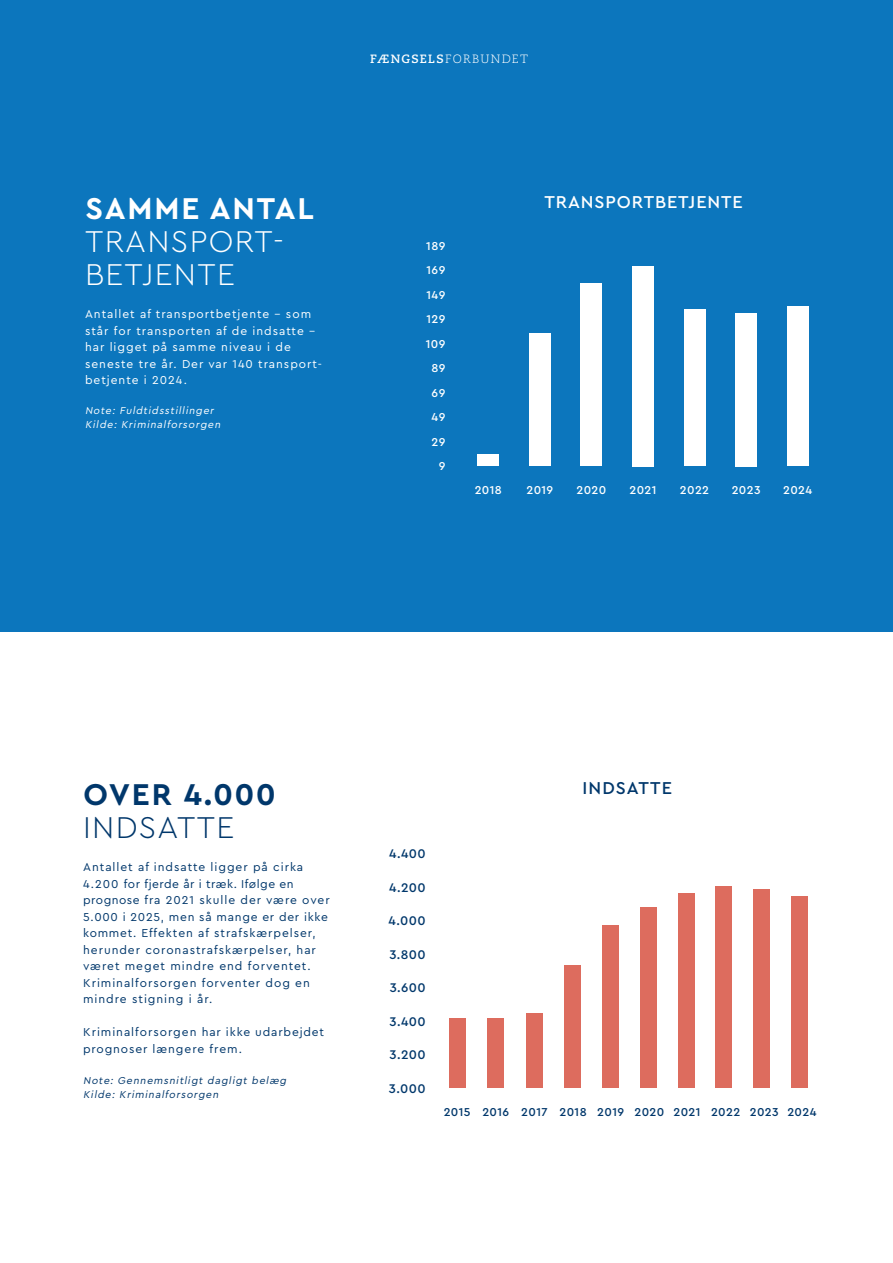
<style>
.page{position:relative;width:893px;height:1263px;background:#fff}
.page>*{position:absolute;margin:0;border:0;box-sizing:border-box;transform-origin:0 0}
.Overskrift_venstrestillet{font:300 31.5px "Cera Pro";letter-spacing:.04em;color:#fff}
.Overskrift_venstrestillet-2{font:700 31.5px "Cera PRO";letter-spacing:.06em;color:#fff}
.Overskrift_venstrestillet-3{font:700 31.5px "Cera PRO";letter-spacing:.04em;color:#00376b}
.Overskrift_venstrestillet-4{font:300 31.5px "Cera Pro";letter-spacing:.04em;color:#00376b}
.Brødteks{font:500 18px "Cera PRO";letter-spacing:.05em;color:#fff}
.Overskrift_venstrestillet-5{font:500 18px "Cera PRO";letter-spacing:.06em;color:#00376b}
.Billedetekst___note{font:500 13.2px "Cera PRO";letter-spacing:.03em;color:#00376b}
.Brødteks-2{font:12px/16.5px "Cera PRO";letter-spacing:.08em;color:#00376b}
.Brødteks-3{font:12px "Cera PRO";letter-spacing:.08em;color:#fff}
.Billedetekst___note-2{font:500 12px "Cera PRO";letter-spacing:.03em;color:#fff}
.Billedetekst___note-3{font:500 12px "Cera PRO";letter-spacing:.03em;color:#00376b}
.t1{font:300 12px "Caecilia LT Pro 45";letter-spacing:.1em;color:#fff}
.Billedetekst___note-4{font:italic 10.5px "Cera PRO";color:#00376b}
.Billedetekst___note-5{font:italic 10.5px "Cera PRO";color:#fff}
.s1{font-family:"Caecilia LT Pro 75";font-weight:700}
</style>
<div class="page">
<div style="left:0;top:0;width:893px;height:631px;background:#0c76bd"></div>
<div style="left:477px;top:455px;width:22px;height:11px;background:#fff"></div>
<div style="left:529px;top:334px;width:21px;height:132px;background:#fff"></div>
<div style="left:735px;top:313px;width:22px;height:153px;background:#fff"></div>
<div style="left:787px;top:306px;width:22px;height:160px;background:#fff"></div>
<div style="left:684px;top:309px;width:21px;height:157px;background:#fff"></div>
<div style="left:632px;top:266px;width:22px;height:200px;background:#fff"></div>
<div style="left:580px;top:283px;width:22px;height:183px;background:#fff"></div>
<div style="left:449px;top:1018px;width:17px;height:70px;background:#dd6c5e"></div>
<div style="left:487px;top:1018px;width:17px;height:70px;background:#dd6c5e"></div>
<div style="left:526px;top:1013px;width:17px;height:75px;background:#dd6c5e"></div>
<div style="left:564px;top:965px;width:17px;height:123px;background:#dd6c5e"></div>
<div style="left:602px;top:925px;width:17px;height:163px;background:#dd6c5e"></div>
<div style="left:640px;top:907px;width:17px;height:181px;background:#dd6c5e"></div>
<div style="left:791px;top:896px;width:17px;height:192px;background:#dd6c5e"></div>
<div style="left:678px;top:893px;width:17px;height:195px;background:#dd6c5e"></div>
<div style="left:715px;top:886px;width:17px;height:202px;background:#dd6c5e"></div>
<div style="left:753px;top:890px;width:17px;height:198px;background:#dd6c5e"></div>
<p class="t1" style="left:370px;top:52px;width:159px"><span class="s1">FÆNGSELS</span>FORBUNDET</p>
<p class="Overskrift_venstrestillet-2" style="left:85px;top:188px;width:230px">SAMME ANTAL</p>
<p class="Overskrift_venstrestillet" style="left:85px;top:221px;width:200px">TRANSPORT-</p>
<p class="Overskrift_venstrestillet" style="left:85px;top:254px;width:151px">BETJENTE</p>
<p class="Brødteks-3" style="left:85px;top:306px;width:228px">Antallet af transportbetjente – som</p>
<p class="Brødteks-3" style="left:85px;top:323px;width:232px">står for transporten af de indsatte –</p>
<p class="Brødteks-3" style="left:85px;top:339px;width:207px">har ligget på samme niveau i de</p>
<p class="Brødteks-3" style="left:85px;top:356px;width:239px">seneste tre år. Der var 140 transport-</p>
<p class="Brødteks-3" style="left:85px;top:372px;width:103px">betjente i 2024.</p>
<p class="Billedetekst___note-5" style="left:85px;top:404px;width:132px">Note: Fuldtidsstillinger</p>
<p class="Billedetekst___note-5" style="left:85px;top:417px;width:139px">Kilde: Kriminalforsorgen</p>
<p class="Billedetekst___note-2" style="left:426px;top:238px;width:21px">189</p>
<p class="Billedetekst___note-2" style="left:427px;top:262px;width:20px">169</p>
<p class="Billedetekst___note-2" style="left:427px;top:287px;width:20px">149</p>
<p class="Billedetekst___note-2" style="left:426px;top:311px;width:20px">129</p>
<p class="Billedetekst___note-2" style="left:426px;top:336px;width:21px">109</p>
<p class="Billedetekst___note-2" style="left:431px;top:360px;width:16px">89</p>
<p class="Billedetekst___note-2" style="left:432px;top:385px;width:15px">69</p>
<p class="Billedetekst___note-2" style="left:432px;top:409px;width:15px">49</p>
<p class="Billedetekst___note-2" style="left:431px;top:434px;width:15px">29</p>
<p class="Billedetekst___note-2" style="left:439px;top:458px;width:8px">9</p>
<p class="Brødteks" style="left:544px;top:190px;width:200px">TRANSPORTBETJENTE</p>
<p class="Billedetekst___note-2" style="left:475px;top:482px;width:29px">2018</p>
<p class="Billedetekst___note-2" style="left:526px;top:482px;width:28px">2019</p>
<p class="Billedetekst___note-2" style="left:576px;top:482px;width:31px">2020</p>
<p class="Billedetekst___note-2" style="left:629px;top:482px;width:28px">2021</p>
<p class="Billedetekst___note-2" style="left:680px;top:482px;width:31px">2022</p>
<p class="Billedetekst___note-2" style="left:732px;top:482px;width:30px">2023</p>
<p class="Billedetekst___note-2" style="left:783px;top:482px;width:31px">2024</p>
<p class="Overskrift_venstrestillet-3" style="left:83px;top:774px;width:194px">OVER 4.000</p>
<p class="Overskrift_venstrestillet-4" style="left:83px;top:807px;width:153px">INDSATTE</p>
<p class="Brødteks-2" style="left:83px;top:858px;width:222px">Antallet af indsatte ligger på cirka<br>4.200 for fjerde år i træk. Ifølge en</p>
<p class="Brødteks-2" style="left:83px;top:891px;width:248px">prognose fra 2021 skulle der være over 5.000 i 2025, men så mange er der ikke kommet. Effekten af strafskærpelser, herunder coronastrafskærpelser, har været meget mindre end forventet.</p>
<p class="Brødteks-2" style="left:83px;top:974px;width:228px">Kriminalforsorgen forventer dog en mindre stigning i år.</p>
<p class="Brødteks-2" style="left:83px;top:1023px;width:243px">Kriminalforsorgen har ikke udarbejdet prognoser længere frem.</p>
<p class="Billedetekst___note-4" style="left:83px;top:1074px;width:207px">Note: Gennemsnitligt dagligt belæg</p>
<p class="Billedetekst___note-4" style="left:83px;top:1087px;width:139px">Kilde: Kriminalforsorgen</p>
<p class="Overskrift_venstrestillet-5" style="left:582px;top:776px;width:91px">INDSATTE</p>
<p class="Billedetekst___note" style="left:389px;top:845px;width:38px">4.400</p>
<p class="Billedetekst___note" style="left:389px;top:878px;width:38px">4.200</p>
<p class="Billedetekst___note" style="left:388px;top:912px;width:39px">4.000</p>
<p class="Billedetekst___note" style="left:389px;top:945px;width:38px">3.800</p>
<p class="Billedetekst___note" style="left:390px;top:979px;width:37px">3.600</p>
<p class="Billedetekst___note" style="left:389px;top:1012px;width:38px">3.400</p>
<p class="Billedetekst___note" style="left:389px;top:1046px;width:38px">3.200</p>
<p class="Billedetekst___note" style="left:389px;top:1079px;width:38px">3.000</p>
<p class="Billedetekst___note-3" style="left:444px;top:1103px;width:28px">2015</p>
<p class="Billedetekst___note-3" style="left:482px;top:1103px;width:28px">2016</p>
<p class="Billedetekst___note-3" style="left:521px;top:1103px;width:28px">2017</p>
<p class="Billedetekst___note-3" style="left:560px;top:1103px;width:29px">2018</p>
<p class="Billedetekst___note-3" style="left:597px;top:1103px;width:28px">2019</p>
<p class="Billedetekst___note-3" style="left:634px;top:1103px;width:31px">2020</p>
<p class="Billedetekst___note-3" style="left:673px;top:1103px;width:28px">2021</p>
<p class="Billedetekst___note-3" style="left:711px;top:1103px;width:31px">2022</p>
<p class="Billedetekst___note-3" style="left:750px;top:1103px;width:30px">2023</p>
<p class="Billedetekst___note-3" style="left:787px;top:1103px;width:31px">2024</p>
</div>
